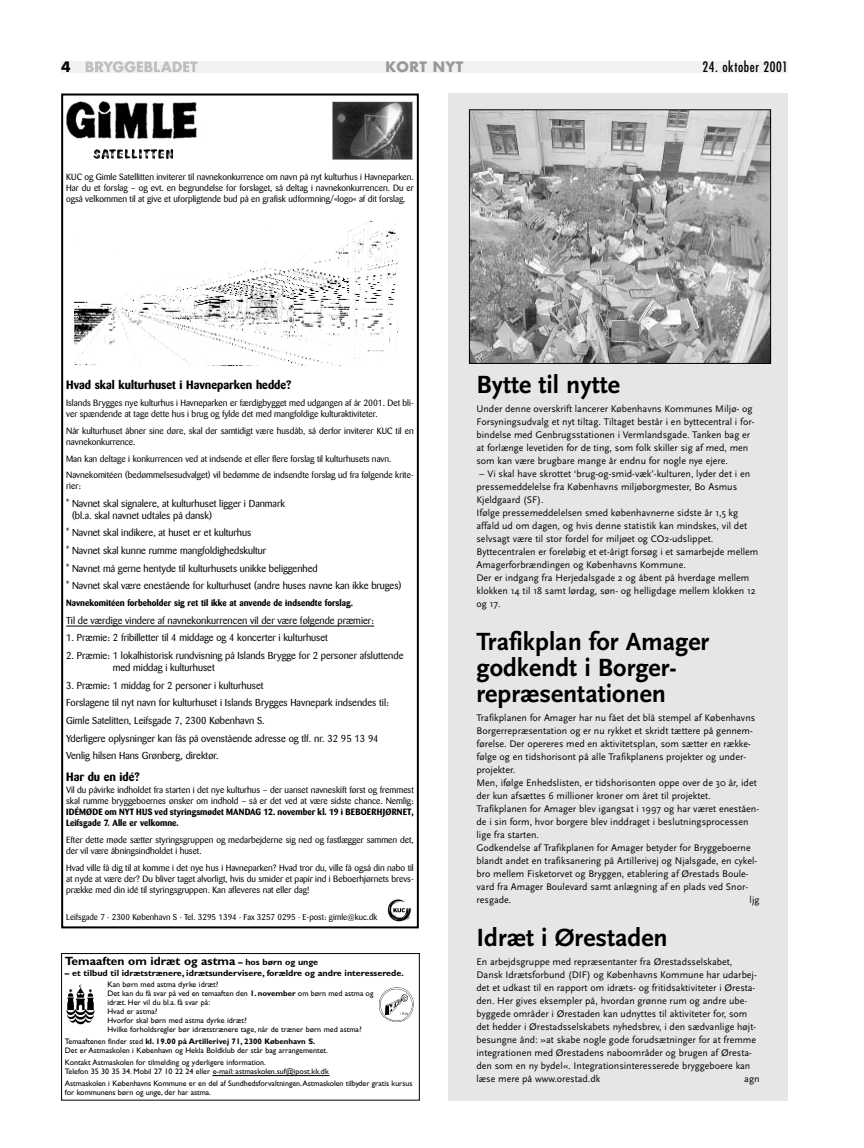
<style>
.page{position:relative;width:864px;height:1148px;background:#fff}
.page>*{position:absolute;margin:0;border:0;box-sizing:border-box;transform-origin:0 0}
.t1{font:700 26px/26px "Scala Sans";color:#000}
.t2{font:condensed 14px "Futura";letter-spacing:.04em;color:#000}
.t3{font:700 14px "Futura";letter-spacing:.025em;color:#999}
.t4{font:700 14px "Futura";color:#000}
.t5{font:700 12px "Barmeno";color:#000}
.t6{font:700 12px "Gill Sans";color:#000}
.t7{font:10px/13px "Scala Sans";color:#000}
.t8{font:10px/17.7px "Barmeno";color:#000}
.t9{font:9px/11px "Barmeno";color:#000}
.t10{font:700 9px/11px "Barmeno";color:#000}
.t11{font:700 9px "Gill Sans";color:#000}
.t12{font:8.5px "Barmeno";color:#000}
.t13{font:8px/9px "Gill Sans";color:#000}
.s1{font-size:9px}
.s2{font-weight:700}
</style>
<div class="page">
<div style="left:61px;top:61px;width:727px;height:12px;background:#f2f2f2"></div>
<svg style="left:86px;top:61px;width:111px;height:11px"></svg>
<img style="left:66px;top:101px;width:347px;height:59px">
<svg style="left:93px;top:149px;width:80px;height:10px"></svg>
<div style="left:61px;top:94px;width:358px;height:834px;border:2px solid #000"></div>
<hr style="left:66px;top:626px;width:308px;height:1px;background:#000">
<svg style="left:388px;top:899px;width:23px;height:23px"></svg>
<hr style="left:212px;top:1075px;width:117px;height:1px;background:#000">
<div style="left:61px;top:953px;width:359px;height:148px;border:1px solid #000"></div>
<img style="left:67px;top:985px;width:28px;height:40px">
<svg style="left:379px;top:987px;width:35px;height:35px"></svg>
<img style="left:75px;top:220px;width:324px;height:147px">
<div style="left:448px;top:94px;width:340px;height:1007px;background:#e6e6e6"></div>
<img style="left:471px;top:112px;width:298px;height:250px">
<div style="left:469px;top:110px;width:302px;height:254px;border:1px solid #000"></div>
<h2 class="t4" style="left:61px;top:61px;width:11px">4</h2>
<h2 class="t3" style="left:386px;top:61px;width:79px">KORT NYT</h2>
<h2 class="t2" style="left:703px;top:61px;width:87px">24. oktober 2001</h2>
<p class="t9" style="left:66px;top:172px;width:349px;text-align:justify">KUC og Gimle Satellitten inviterer til navnekonkurrence om navn på nyt kulturhus i Havneparken.<br>Har du et forslag – og evt. en begrundelse for forslaget, så deltag i navnekonkurrencen. Du er også velkommen til at give et uforpligtende bud på en grafisk udformning/«logo« af dit forslag.</p>
<p class="t5" style="left:66px;top:380px;width:227px">Hvad skal kulturhuset i Havneparken hedde?</p>
<p class="t9" style="left:66px;top:398px;width:349px">Islands Brygges nye kulturhus i Havneparken er færdigbygget med udgangen af år 2001. Det bli&shy;ver spændende at tage dette hus i brug og fylde det med mangfoldige kulturaktiviteter.</p>
<p class="t9" style="left:66px;top:426px;width:349px">Når kulturhuset åbner sine døre, skal der samtidigt være husdåb, så derfor inviterer KUC til en navnekonkurrence.</p>
<p class="t9" style="left:66px;top:451px;width:349px;line-height:16.7px">Man kan deltage i konkurrencen ved at indsende et eller flere forslag til kulturhusets navn.<br>Navnekomitéen (bedømmelsesudvalget) vil bedømme de indsendte forslag ud fra følgende krite-</p>
<p class="t9" style="left:66px;top:481px;width:16px">rier:</p>
<p class="t8" style="left:72px;top:498px;width:214px;line-height:12px;text-indent:-6px">* Navnet skal signalere, at kulturhuset ligger i Danmark (bl.a. skal navnet udtales på dansk)</p>
<p class="t8" style="left:66px;top:525px;width:337px">* Navnet skal indikere, at huset er et kulturhus<br>* Navnet skal kunne rumme mangfoldighedskultur<br>* Navnet må gerne hentyde til kulturhusets unikke beliggenhed<br>* Navnet skal være enestående for kulturhuset (andre huses navne kan ikke bruges)</p>
<p class="t10" style="left:66px;top:598px;width:288px">Navnekomitéen forbeholder sig ret til ikke at anvende de indsendte forslag.</p>
<p class="t8" style="left:66px;top:612px;width:309px">Til de værdige vindere af navnekonkurrencen vil der være følgende præmier:</p>
<p class="t8" style="left:66px;top:630px;width:263px">1. Præmie: 2 fribilletter til 4 middage og 4 koncerter i kulturhuset</p>
<p class="t8" style="left:113px;top:650px;width:292px;line-height:12px;text-indent:-47px">2. Præmie: 1 lokalhistorisk rundvisning på Islands Brygge for 2 personer afsluttende med middag i kulturhuset</p>
<p class="t8" style="left:66px;top:677px;width:324px">3. Præmie: 1 middag for 2 personer i kulturhuset<br>Forslagene til nyt navn for kulturhuset i Islands Brygges Havnepark indsendes til:<br>Gimle Satelitten, Leifsgade 7, 2300 København S.<br>Yderligere oplysninger kan fås på ovenstående adresse og tlf. nr. 32 95 13 94<br>Venlig hilsen Hans Grønberg, direktør.</p>
<p class="t5" style="left:66px;top:772px;width:75px">Har du en idé?</p>
<p class="t9" style="left:66px;top:785px;width:349px">Vil du påvirke indholdet fra starten i det nye kulturhus – der uanset navneskift først og fremmest skal rumme bryggeboernes ønsker om indhold – så er det ved at være sidste chance. Nemlig:</p>
<p class="t10" style="left:66px;top:807px;width:349px">IDÉMØDE om NYT HUS ved styringsmødet MANDAG 12. november kl. 19 i BEBOERHJØRNET,<br>Leifsgade 7. Alle er velkomne.</p>
<p class="t9" style="left:66px;top:835px;width:349px">Efter dette møde sætter styringsgruppen og medarbejderne sig ned og fastlægger sammen det, der vil være åbningsindholdet i huset.</p>
<p class="t9" style="left:66px;top:863px;width:349px;text-align:justify">Hvad ville få dig til at komme i det nye hus i Havneparken? Hvad tror du, ville få også din nabo til at nyde at være der? Du bliver taget alvorligt, hvis du smider et papir ind i Beboerhjørnets brevs&shy;prække med din idé til styringsgruppen. Kan afleveres nat eller dag!</p>
<p class="t12" style="left:66px;top:914px;width:313px">Leifsgade 7 · 2300 København S · Tel. 3295 1394 · Fax 3257 0295 · E-post: gimle@kuc.dk</p>
<p class="t6" style="left:65px;top:957px;width:255px">Temaaften om idræt og astma <span class="s1">– hos børn og unge</span></p>
<p class="t11" style="left:65px;top:970px;width:341px">– et tilbud til idrætstrænere, idrætsundervisere, forældre og andre interesserede.</p>
<p class="t13" style="left:107px;top:981px;width:267px">Kan børn med astma dyrke idræt?<br>Det kan du få svar på ved en temaaften den <span class="s2">1. november</span> om børn med astma og idræt. Her vil du bl.a. få svar på:<br>Hvad er astma?<br>Hvorfor skal børn med astma dyrke idræt?<br>Hvilke forholdsregler bør idrætstrænere tage, når de træner børn med astma?</p>
<p class="t13" style="left:65px;top:1038px;width:265px">Temaaftenen finder sted <span class="s2">kl. 19.00 på Artillerivej 71, 2300 København S.<br></span>Det er Astmaskolen i København og Hekla Boldklub der står bag arrangementet.</p>
<p class="t13" style="left:65px;top:1058px;width:265px">Kontakt Astmaskolen for tilmelding og yderligere information.<br>Telefon 35 30 35 34. Mobil 27 10 22 24 eller e-mail: astmaskolen.suf@ipost.kk.dk</p>
<p class="t13" style="left:65px;top:1079px;width:349px">Astmaskolen i Københavns Kommune er en del af Sundhedsforvaltningen.Astmaskolen tilbyder gratis kursus for kommunens børn og unge, der har astma.</p>
<h1 class="t1" style="left:477px;top:374px;width:145px">Bytte til nytte</h1>
<p class="t7" style="left:477px;top:403px;width:279px">Under denne overskrift lancerer Københavns Kommunes Miljø- og Forsyningsudvalg et nyt tiltag. Tiltaget består i en byttecentral i for&shy;bindelse med Genbrugsstationen i Vermlandsgade. Tanken bag er at forlænge levetiden for de ting, som folk skiller sig af med, men som kan være brugbare mange år endnu for nogle nye ejere.</p>
<p class="t7" style="left:477px;top:468px;width:283px">– Vi skal have skrottet ‘brug-og-smid-væk’-kulturen, lyder det i en pressemeddelelse fra Københavns miljøborgmester, Bo Asmus Kjeldgaard (SF).<br>Ifølge pressemeddelelsen smed københavnerne sidste år 1,5 kg affald ud om dagen, og hvis denne statistik kan mindskes, vil det selvsagt være til stor fordel for miljøet og CO2-udslippet.<br>Byttecentralen er foreløbig et et-årigt forsøg i et samarbejde mellem Amagerforbrændingen og Københavns Kommune.<br>Der er indgang fra Herjedalsgade 2 og åbent på hverdage mellem klokken 14 til 18 samt lørdag, søn- og helligdage mellem klokken 12 og 17.</p>
<h1 class="t1" style="left:477px;top:630px;width:234px">Trafikplan for Amager godkendt i Borger&shy;repræsentationen</h1>
<p class="t7" style="left:477px;top:712px;width:284px">Trafikplanen for Amager har nu fået det blå stempel af Københavns Borgerrepræsentation og er nu rykket et skridt tættere på gennem&shy;førelse. Der opereres med en aktivitetsplan, som sætter en række&shy;følge og en tidshorisont på alle Trafikplanens projekter og under&shy;projekter.<br>Men, ifølge Enhedslisten, er tidshorisonten oppe over de 30 år, idet der kun afsættes 6 millioner kroner om året til projektet.<br>Trafikplanen for Amager blev igangsat i 1997 og har været eneståen&shy;de i sin form, hvor borgere blev inddraget i beslutningsprocessen lige fra starten.<br>Godkendelse af Trafikplanen for Amager betyder for Bryggeboerne blandt andet en trafiksanering på Artillerivej og Njalsgade, en cykel&shy;bro mellem Fisketorvet og Bryggen, etablering af Ørestads Boule&shy;vard fra Amager Boulevard samt anlægning af en plads ved Snor&shy;resgade.</p>
<p class="t7" style="left:750px;top:894px;width:11px">ljg</p>
<h1 class="t1" style="left:477px;top:926px;width:193px">Idræt i Ørestaden</h1>
<p class="t7" style="left:477px;top:956px;width:282px">En arbejdsgruppe med repræsentanter fra Ørestadsselskabet, Dansk Idrætsforbund (DIF) og Københavns Kommune har udarbej&shy;det et udkast til en rapport om idræts- og fritidsaktiviteter i Øresta&shy;den. Her gives eksempler på, hvordan grønne rum og andre ube&shy;byggede områder i Ørestaden kan udnyttes til aktiviteter for, som det hedder i Ørestadsselskabets nyhedsbrev, i den sædvanlige højt&shy;besungne ånd: »at skabe nogle gode forudsætninger for at fremme integrationen med Ørestadens naboområder og brugen af Øresta&shy;den som en ny bydel«. Integrationsinteresserede bryggeboere kan læse mere på www.orestad.dk</p>
<p class="t7" style="left:744px;top:1073px;width:17px">agn</p>
</div>
